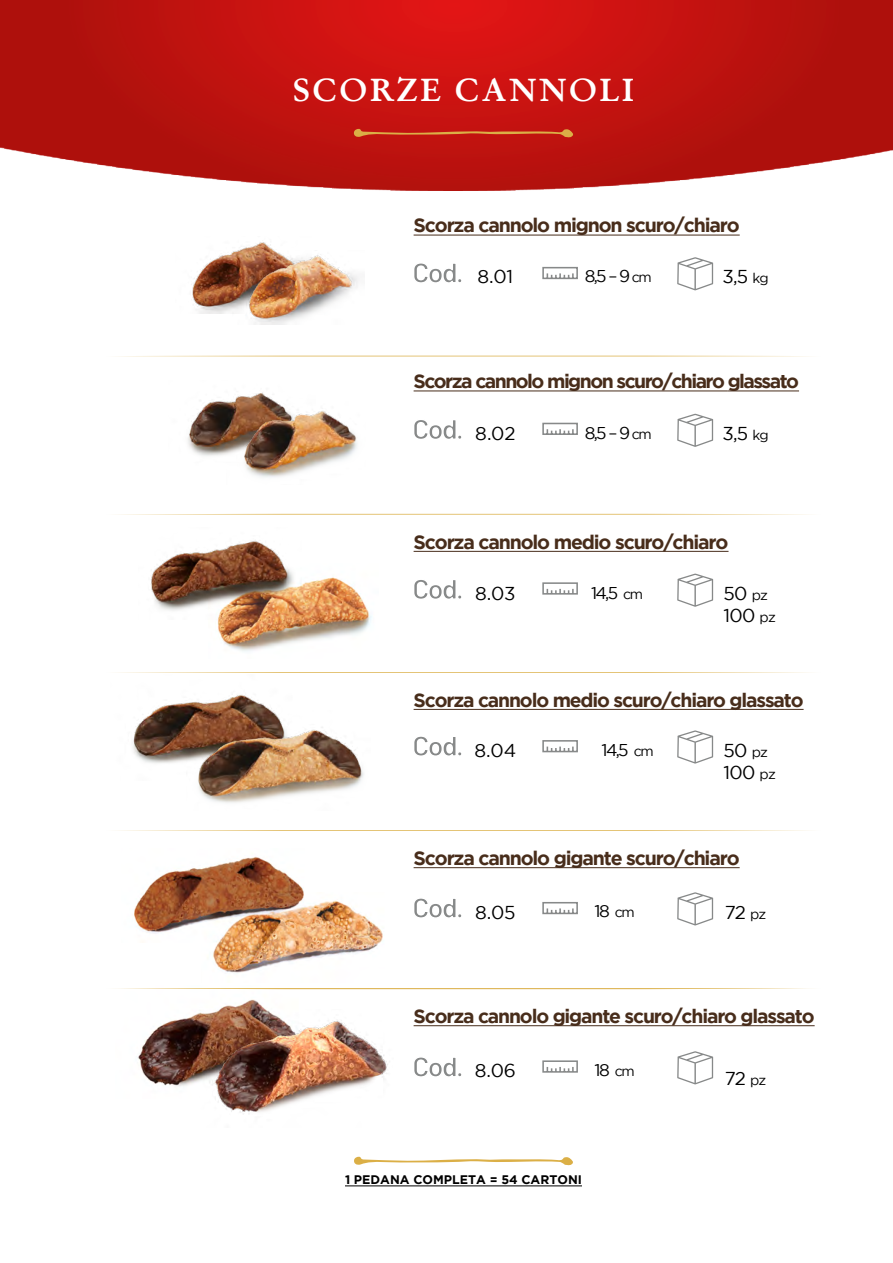
<style>
.page{position:relative;width:893px;height:1263px;background:#fff}
.page>*{position:absolute;margin:0;border:0;box-sizing:border-box;transform-origin:0 0}
.t1{font:600 32.25px "Garamond";letter-spacing:.08em;color:#fff}
.t2{font:700 19.5px "Gotham";letter-spacing:-.06em;color:#482d1b}
.t3{font:700 19.35px "Gotham";letter-spacing:-.06em;color:#482d1b}
.t4{font:700 19.35px "Gotham";letter-spacing:-.08em;color:#482d1b}
.t5{font:18.6px/22.4px "Gotham";letter-spacing:-.04em;color:#000}
.t6{font:17.1px "Gotham";letter-spacing:-.1em;color:#000}
.t7{font:700 12.45px "Gotham";color:#000}
.s1{font-size:13.95px}
</style>
<div class="page">
<img style="left:0;top:0;width:893px;height:191px">
<svg style="left:354px;top:128px;width:219px;height:10px;background:#c8391d"></svg>
<svg style="left:354px;top:1156px;width:219px;height:9px"></svg>
<hr style="left:345px;top:1185px;width:237px;height:1px;background:#000">
<svg style="left:542px;top:266px;width:36px;height:14px"></svg>
<img style="left:192px;top:242px;width:83px;height:72px">
<img style="left:232px;top:251px;width:127px;height:74px">
<hr style="left:414px;top:235px;width:326px;height:1px;background:#482d1b">
<svg style="left:414px;top:263px;width:48px;height:20px"></svg>
<svg style="left:677px;top:257px;width:36px;height:33px"></svg>
<img style="left:188px;top:392px;width:83px;height:64px">
<img style="left:227px;top:399px;width:130px;height:79px">
<hr style="left:414px;top:391px;width:314px;height:1px;background:#482d1b">
<hr style="left:728px;top:391px;width:71px;height:1px;background:#482d1b">
<svg style="left:542px;top:422px;width:36px;height:13px"></svg>
<svg style="left:414px;top:420px;width:48px;height:19px"></svg>
<svg style="left:677px;top:414px;width:36px;height:33px"></svg>
<hr style="left:414px;top:551px;width:314px;height:1px;background:#482d1b">
<svg style="left:414px;top:580px;width:48px;height:19px"></svg>
<svg style="left:677px;top:574px;width:36px;height:33px"></svg>
<svg style="left:542px;top:582px;width:36px;height:13px"></svg>
<img style="left:151px;top:540px;width:132px;height:71px">
<img style="left:209px;top:563px;width:163px;height:89px">
<img style="left:132px;top:695px;width:140px;height:68px">
<img style="left:186px;top:710px;width:178px;height:93px">
<hr style="left:414px;top:709px;width:390px;height:1px;background:#482d1b">
<svg style="left:414px;top:736px;width:48px;height:20px"></svg>
<svg style="left:677px;top:730px;width:36px;height:33px"></svg>
<svg style="left:542px;top:740px;width:36px;height:13px"></svg>
<img style="left:134px;top:856px;width:170px;height:78px">
<img style="left:201px;top:892px;width:182px;height:81px">
<hr style="left:414px;top:867px;width:326px;height:1px;background:#482d1b">
<svg style="left:414px;top:898px;width:48px;height:20px"></svg>
<svg style="left:677px;top:892px;width:36px;height:33px"></svg>
<svg style="left:542px;top:902px;width:36px;height:13px"></svg>
<img style="left:138px;top:989px;width:177px;height:97px">
<img style="left:200px;top:1010px;width:188px;height:103px">
<svg style="left:414px;top:1057px;width:48px;height:20px"></svg>
<svg style="left:677px;top:1051px;width:36px;height:33px"></svg>
<hr style="left:414px;top:1025px;width:401px;height:1px;background:#482d1b">
<svg style="left:542px;top:1060px;width:36px;height:13px"></svg>
<svg style="left:119px;top:355px;width:689px;height:2px"></svg>
<svg style="left:119px;top:514px;width:689px;height:1px"></svg>
<svg style="left:119px;top:672px;width:689px;height:1px"></svg>
<svg style="left:119px;top:830px;width:689px;height:1px"></svg>
<svg style="left:119px;top:988px;width:689px;height:1px"></svg>
<h1 class="t1" style="left:293px;top:70px;width:343px">SCORZE CANNOLI</h1>
<p class="t2" style="left:414px;top:214px;width:328px">Scorza cannolo mignon scuro/chiaro</p>
<p class="t5" style="left:477px;top:265px;width:37px">8.01</p>
<p class="t6" style="left:585px;top:267px;width:68px">8,5 – 9 <span class="s1">cm</span></p>
<p class="t5" style="left:722px;top:265px;width:48px">3,5 <span class="s1">kg</span></p>
<p class="t4" style="left:414px;top:370px;width:387px">Scorza cannolo mignon scuro/chiaro glassato</p>
<p class="t5" style="left:475px;top:422px;width:42px">8.02</p>
<p class="t6" style="left:585px;top:423px;width:68px">8,5 – 9 <span class="s1">cm</span></p>
<p class="t5" style="left:722px;top:422px;width:48px">3,5 <span class="s1">kg</span></p>
<p class="t2" style="left:414px;top:531px;width:316px">Scorza cannolo medio scuro/chiaro</p>
<p class="t5" style="left:475px;top:582px;width:42px">8.03</p>
<p class="t5" style="left:724px;top:582px;width:54px">50 <span class="s1">pz<br></span>100 <span class="s1">pz</span></p>
<p class="t6" style="left:591px;top:583px;width:54px">14,5 <span class="s1">cm</span></p>
<p class="t3" style="left:414px;top:689px;width:391px">Scorza cannolo medio scuro/chiaro glassato</p>
<p class="t5" style="left:474px;top:738px;width:43px">8.04</p>
<p class="t6" style="left:602px;top:740px;width:54px">14,5 <span class="s1">cm</span></p>
<p class="t5" style="left:724px;top:738px;width:54px">50 <span class="s1">pz<br></span>100 <span class="s1">pz</span></p>
<p class="t2" style="left:414px;top:847px;width:328px">Scorza cannolo gigante scuro/chiaro</p>
<p class="t5" style="left:475px;top:900px;width:42px">8.05</p>
<p class="t6" style="left:595px;top:902px;width:42px">18 <span class="s1">cm</span></p>
<p class="t5" style="left:725px;top:900px;width:43px">72 <span class="s1">pz</span></p>
<p class="t3" style="left:414px;top:1005px;width:403px">Scorza cannolo gigante scuro/chiaro glassato</p>
<p class="t5" style="left:475px;top:1059px;width:43px">8.06</p>
<p class="t6" style="left:595px;top:1061px;width:42px">18 <span class="s1">cm</span></p>
<p class="t7" style="left:345px;top:1172px;width:238px">1 PEDANA COMPLETA = 54 CARTONI</p>
<p class="t5" style="left:725px;top:1067px;width:43px">72 <span class="s1">pz</span></p>
</div>
